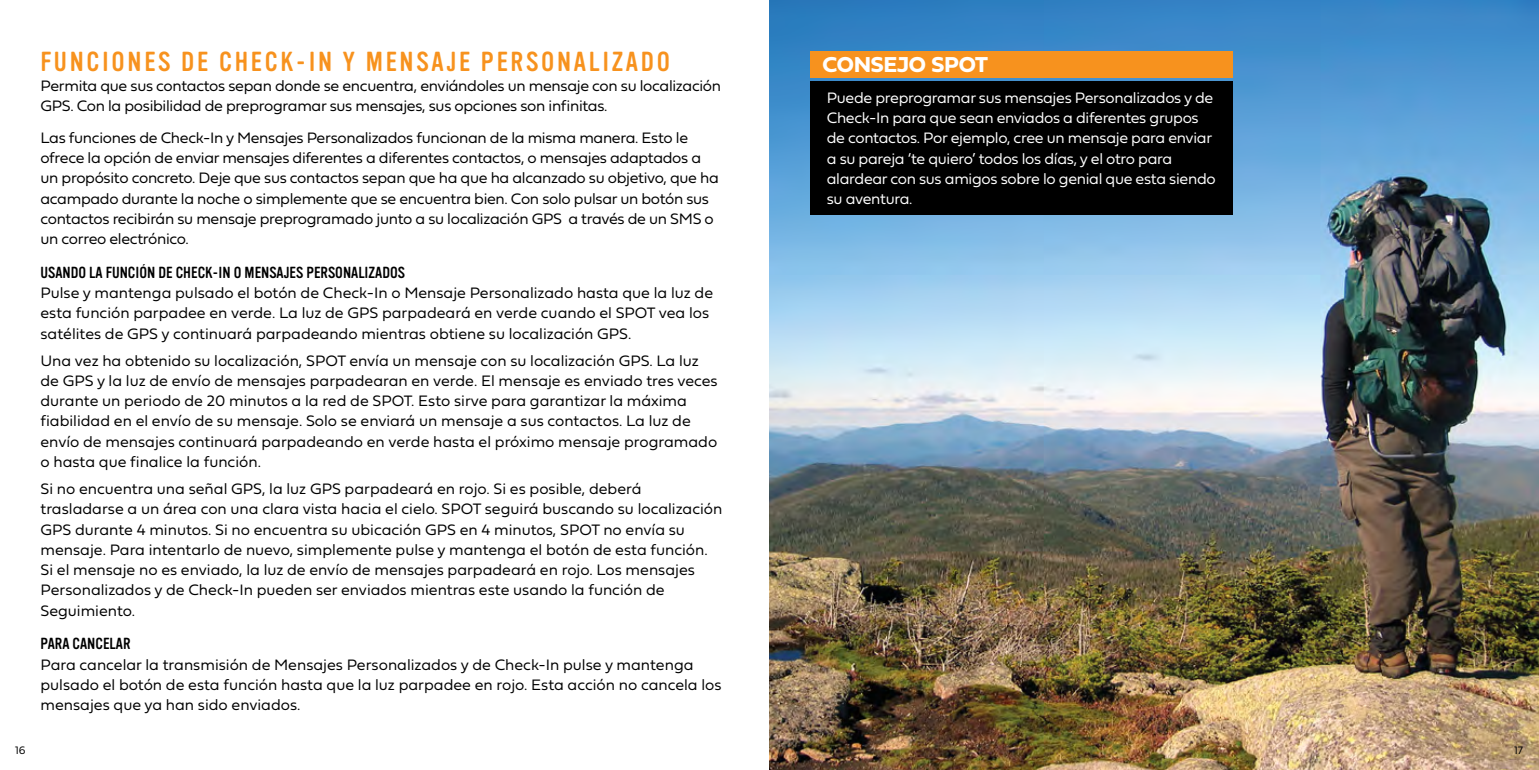
<style>
.page{position:relative;width:1539px;height:770px;background:#fff}
.page>*{position:absolute;margin:0;border:0;box-sizing:border-box;transform-origin:0 0}
.t1{font:27px "Vinyl OT";letter-spacing:.1em;color:#f7921e}
.t2{font:22.5px "Fieldwork Geo Bold";color:#fff}
.t3{font:15.75px/20.2px "Fieldwork Geo Light";color:#000}
.t4{font:15.75px/20.2px "Fieldwork Geo Light";letter-spacing:-.02em;color:#000}
.t5{font:15.75px/20.2px "Fieldwork Geo Light";letter-spacing:-.02em;color:#fff}
.t6{font:15.75px "Vinyl OT";color:#000}
.t7{font:11.25px "Fieldwork Geo Light";color:#000}
</style>
<div class="page">
<img style="left:770px;top:0;width:769px;height:770px">
<div style="left:810px;top:82px;width:422px;height:133px;background:#000"></div>
<div style="left:810px;top:51px;width:422px;height:26px;background:#f7921e"></div>
<p class="t7" style="left:15px;top:741px;width:12px">16</p>
<h1 class="t1" style="left:40px;top:46px;width:631px">FUNCIONES DE CHECK-IN Y MENSAJE PERSONALIZADO</h1>
<p class="t4" style="left:40px;top:75px;width:682px">Permita que sus contactos sepan donde se encuentra, enviándoles un mensaje con su localización<br>GPS. Con la posibilidad de preprogramar sus mensajes, sus opciones son infinitas.</p>
<p class="t4" style="left:40px;top:126px;width:680px">Las funciones de Check-In y Mensajes Personalizados funcionan de la misma manera. Esto le ofrece la opción de enviar mensajes diferentes a diferentes contactos, o mensajes adaptados a un propósito concreto. Deje que sus contactos sepan que ha que ha alcanzado su objetivo, que ha acampado durante la noche o simplemente que se encuentra bien. Con solo pulsar un botón sus contactos recibirán su mensaje preprogramado junto a su localización GPS a través de un SMS o un correo electrónico.</p>
<p class="t6" style="left:40px;top:264px;width:366px">USANDO LA FUNCIÓN DE CHECK-IN O MENSAJES PERSONALIZADOS</p>
<p class="t3" style="left:40px;top:282px;width:674px">Pulse y mantenga pulsado el botón de Check-In o Mensaje Personalizado hasta que la luz de esta función parpadee en verde. La luz de GPS parpadeará en verde cuando el SPOT vea los satélites de GPS y continuará parpadeando mientras obtiene su localización GPS.</p>
<p class="t3" style="left:40px;top:349px;width:679px">Una vez ha obtenido su localización, SPOT envía un mensaje con su localización GPS. La luz de GPS y la luz de envío de mensajes parpadearan en verde. El mensaje es enviado tres veces durante un periodo de 20 minutos a la red de SPOT. Esto sirve para garantizar la máxima fiabilidad en el envío de su mensaje. Solo se enviará un mensaje a sus contactos. La luz de envío de mensajes continuará parpadeando en verde hasta el próximo mensaje programado o hasta que finalice la función.</p>
<p class="t3" style="left:40px;top:478px;width:683px">Si no encuentra una señal GPS, la luz GPS parpadeará en rojo. Si es posible, deberá trasladarse a un área con una clara vista hacia el cielo. SPOT seguirá buscando su localización GPS durante 4 minutos. Si no encuentra su ubicación GPS en 4 minutos, SPOT no envía su mensaje. Para intentarlo de nuevo, simplemente pulse y mantenga el botón de esta función.<br>Si el mensaje no es enviado, la luz de envío de mensajes parpadeará en rojo. Los mensajes Personalizados y de Check-In pueden ser enviados mientras este usando la función de Seguimiento.</p>
<p class="t6" style="left:40px;top:635px;width:91px">PARA CANCELAR</p>
<p class="t3" style="left:40px;top:653px;width:683px">Para cancelar la transmisión de Mensajes Personalizados y de Check-In pulse y mantenga pulsado el botón de esta función hasta que la luz parpadee en rojo. Esta acción no cancela los mensajes que ya han sido enviados.</p>
<h2 class="t2" style="left:822px;top:47px;width:167px">CONSEJO SPOT</h2>
<p class="t5" style="left:827px;top:87px;width:390px">Puede preprogramar sus mensajes Personalizados y de Check-In para que sean enviados a diferentes grupos de contactos. Por ejemplo, cree un mensaje para enviar a su pareja ‘te quiero’ todos los días, y el otro para alardear con sus amigos sobre lo genial que esta siendo su aventura.</p>
<p class="t7" style="left:1514px;top:741px;width:10px">17</p>
</div>
